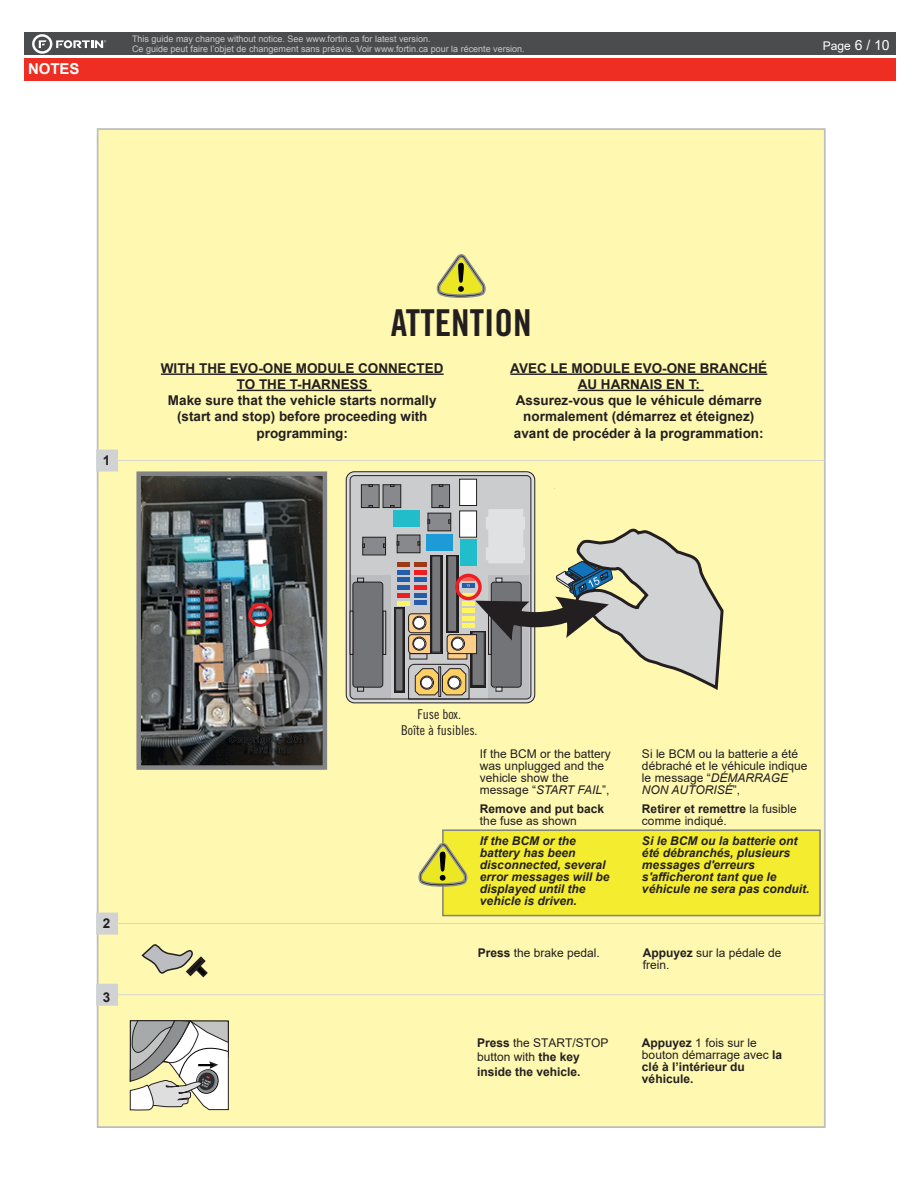
<style>
.page{position:relative;width:918px;height:1188px;background:#fff}
.page>*{position:absolute;margin:0;border:0;box-sizing:border-box;transform-origin:0 0}
.t1{font:37.05px "Trade Gothic LT Std Bd Cn 20";color:#231f20}
.t2{font:700 15px "Arial";letter-spacing:-.005em;color:#fff}
.t3{font:700 13.5px/16.2px "Arial";color:#231f20;text-align:center}
.t4{font:13.5px/16.2px "Trade Gothic LT Std Cn 18";color:#231f20;text-align:center}
.t5{font:12px/12px "Arial";color:#231f20}
.t6{font:italic 700 12px/12px "Arial";color:#231f20}
.t7{font:700 12px/12px "Arial";color:#231f20}
.t8{font:12px "Arial";color:#fff}
.t9{font:9px/9.8px "Arial";color:#c7c8ca}
.s1{font-size:13.95px}
.s2{font-style:italic}
.s3{font-weight:700}
.s4{font-weight:400}
</style>
<div class="page">
<div style="left:98px;top:129px;width:727px;height:998px;background:#fff8b0"></div>
<svg style="left:437px;top:254px;width:49px;height:44px"></svg>
<img style="left:141px;top:476px;width:181px;height:289px">
<div style="left:248px;top:603px;width:24px;height:24px;border:3px solid #ee1d23;border-radius:50%"></div>
<svg style="left:346px;top:472px;width:189px;height:231px;background:#bbbcbe"></svg>
<div style="left:361px;top:485px;width:18px;height:23px;background:#87898c"></div>
<div style="left:361px;top:484px;width:18px;height:24px;border:1px solid #231f20"></div>
<svg style="left:369px;top:484px;width:4px;height:3px"></svg>
<div style="left:432px;top:485px;width:18px;height:23px;background:#87898c"></div>
<div style="left:432px;top:484px;width:18px;height:24px;border:1px solid #231f20"></div>
<svg style="left:439px;top:484px;width:4px;height:3px"></svg>
<div style="left:363px;top:537px;width:23px;height:18px;background:#87898c"></div>
<div style="left:362px;top:537px;width:24px;height:18px;border:1px solid #231f20"></div>
<svg style="left:362px;top:544px;width:3px;height:4px"></svg>
<div style="left:397px;top:535px;width:23px;height:18px;background:#87898c"></div>
<div style="left:397px;top:535px;width:23px;height:18px;border:1px solid #231f20"></div>
<div style="left:383px;top:485px;width:18px;height:23px;background:#87898c"></div>
<div style="left:383px;top:484px;width:18px;height:24px;border:1px solid #231f20"></div>
<svg style="left:390px;top:484px;width:4px;height:3px"></svg>
<div style="left:393px;top:510px;width:27px;height:17px;background:#21bdcb"></div>
<div style="left:353px;top:582px;width:30px;height:105px;background:#727477;border-radius:3px"></div>
<div style="left:353px;top:582px;width:30px;height:105px;border:1px solid #231f20;border-radius:3px"></div>
<svg style="left:357px;top:578px;width:7px;height:4px"></svg>
<svg style="left:357px;top:687px;width:7px;height:4px"></svg>
<div style="left:383px;top:611px;width:3px;height:44px;border:1px solid #231f20"></div>
<div style="left:394px;top:607px;width:10px;height:85px;background:#231f20"></div>
<div style="left:396px;top:609px;width:7px;height:82px;background:#76787b"></div>
<div style="left:395px;top:608px;width:8px;height:83px;border:1px solid #231f20"></div>
<hr style="left:397px;top:601px;width:13px;height:4px;background:#fff461">
<div style="left:397px;top:593px;width:13px;height:5px;background:#ee1d23"></div>
<div style="left:397px;top:585px;width:13px;height:5px;background:#255dab"></div>
<hr style="left:397px;top:578px;width:13px;height:4px;background:#255dab">
<hr style="left:397px;top:570px;width:13px;height:4px;background:#255dab">
<div style="left:397px;top:562px;width:13px;height:5px;background:#9c3a18"></div>
<div style="left:460px;top:479px;width:17px;height:26px;background:#fff"></div>
<div style="left:459px;top:479px;width:18px;height:27px;border:1px solid #231f20"></div>
<div style="left:136px;top:471px;width:191px;height:299px;border:4px solid #828487"></div>
<hr style="left:161px;top:374px;width:283px;height:1px;background:#231f20">
<hr style="left:237px;top:390px;width:135px;height:1px;background:#231f20">
<hr style="left:510px;top:374px;width:257px;height:1px;background:#231f20">
<hr style="left:578px;top:390px;width:126px;height:1px;background:#231f20">
<svg style="left:96px;top:450px;width:729px;height:22px"></svg>
<svg style="left:96px;top:913px;width:729px;height:22px"></svg>
<svg style="left:96px;top:943px;width:729px;height:63px"></svg>
<svg style="left:129px;top:1020px;width:100px;height:91px;background:#c4c3ba"></svg>
<svg style="left:408px;top:505px;width:316px;height:199px"></svg>
<div style="left:443px;top:830px;width:377px;height:86px;background:#f4ed2f"></div>
<div style="left:442px;top:829px;width:379px;height:87px;border:2px solid #808285"></div>
<svg style="left:418px;top:843px;width:49px;height:44px"></svg>
<div style="left:24px;top:33px;width:872px;height:22px;background:#4b4c4d"></div>
<div style="left:24px;top:58px;width:872px;height:23px;background:#ee2e22"></div>
<svg style="left:32px;top:34px;width:74px;height:20px"></svg>
<p class="t2" style="left:28px;top:58px;width:53px">NOTES</p>
<p class="t9" style="left:132px;top:34px;width:394px">This guide may change without notice. See www.fortin.ca for latest version.<br>Ce guide peut faire l’objet de changement sans préavis. Voir www.fortin.ca pour la récente version.</p>
<p class="t8" style="left:823px;top:38px;width:69px">Page <span class="s1">6 / 10</span></p>
<p class="t3" style="left:103px;top:453px;width:9px">1</p>
<h1 class="t1" style="left:391px;top:300px;width:142px">ATTENTION</h1>
<p class="t3" style="left:161px;top:360px;width:284px">WITH THE EVO-ONE MODULE CONNECTED<br>TO THE T-HARNESS<br>Make sure that the vehicle starts normally (start and stop) before proceeding with programming:</p>
<p class="t3" style="left:510px;top:360px;width:259px">AVEC LE MODULE EVO-ONE BRANCHÉ<br>AU HARNAIS EN T:<br>Assurez-vous que le véhicule démarre normalement (démarrez et éteignez) avant de procéder à la programmation:</p>
<p class="t3" style="left:103px;top:916px;width:9px">2</p>
<p class="t3" style="left:103px;top:989px;width:9px">3</p>
<p class="t4" style="left:401px;top:706px;width:78px">Fuse box.<br>Boîte à fusibles.</p>
<p class="t5" style="left:480px;top:748px;width:132px">If the BCM or the battery was unplugged and the vehicle show the message “<span class="s2">START FAIL</span>”,</p>
<p class="t7" style="left:480px;top:803px;width:126px">Remove and put back</p>
<p class="t5" style="left:480px;top:815px;width:98px">the fuse as shown</p>
<p class="t6" style="left:480px;top:835px;width:131px">If the BCM or the battery has been disconnected, several error messages will be displayed until the vehicle is driven.</p>
<p class="t5" style="left:642px;top:748px;width:167px">Si le BCM ou la batterie a été débraché et le véhicule indique le message “<span class="s2">DÉMARRAGE<br>NON AUTORISÉ</span>”,</p>
<p class="t5" style="left:642px;top:803px;width:156px"><span class="s3">Retirer et remettre</span> la fusible comme indiqué.</p>
<p class="t6" style="left:642px;top:835px;width:169px">Si le BCM ou la batterie ont été débranchés, plusieurs messages d'erreurs s'afficheront tant que le véhicule ne sera pas conduit.</p>
<p class="t5" style="left:478px;top:946px;width:124px"><span class="s3">Press</span> the brake pedal.</p>
<p class="t5" style="left:643px;top:946px;width:140px"><span class="s3">Appuyez</span> sur la pédale de frein.</p>
<p class="t7" style="left:477px;top:1036px;width:133px;line-height:14.4px">Press <span class="s4">the START/STOP button with</span> the key inside the vehicle.</p>
<p class="t7" style="left:642px;top:1037px;width:142px">Appuyez <span class="s4">1 fois sur le bouton démarrage avec</span> la clé à l’intérieur du véhicule.</p>
</div>
